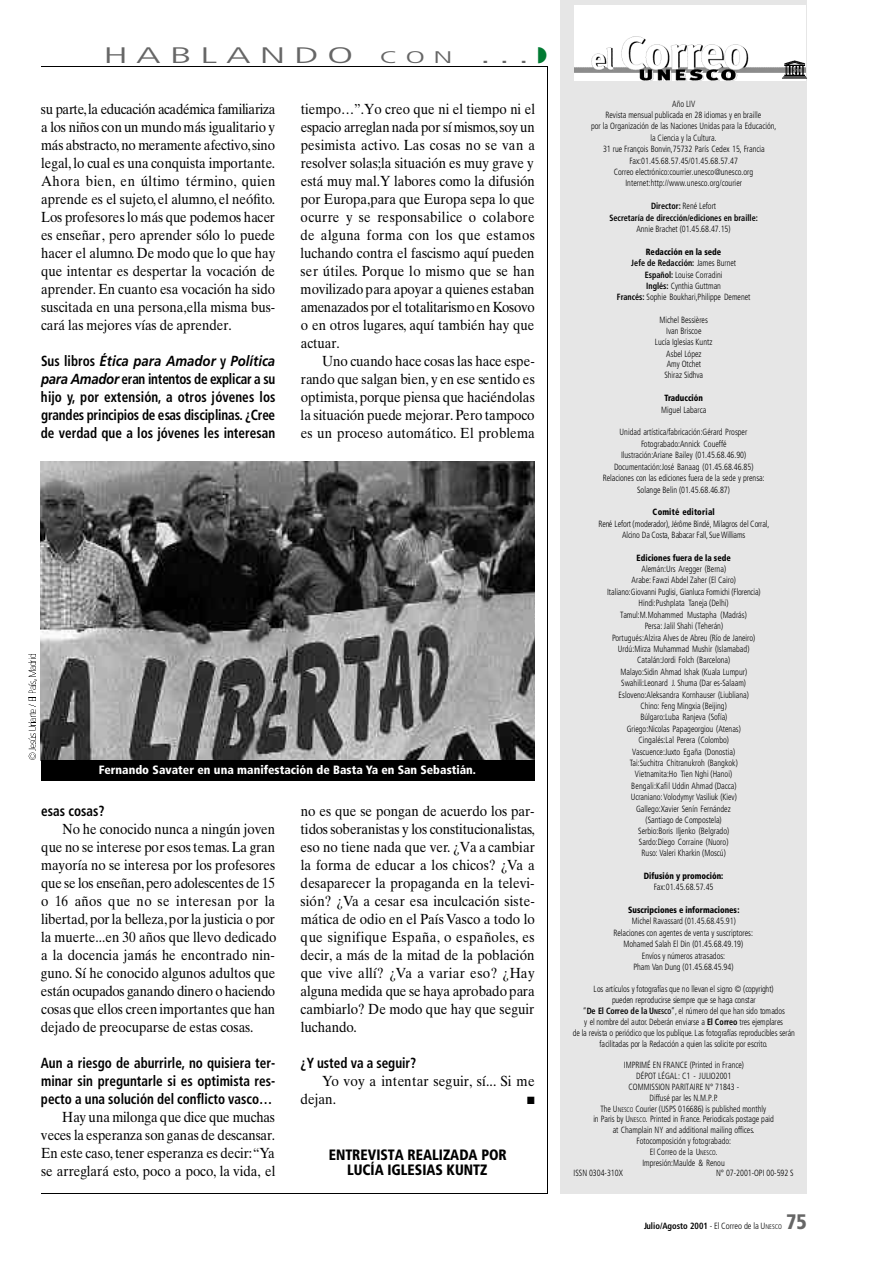
<style>
.page{position:relative;width:893px;height:1263px;background:#fff}
.page>*{position:absolute;margin:0;border:0;box-sizing:border-box;transform-origin:0 0}
.t1{font:300 condensed 22.5px "Frutiger";letter-spacing:.195em;color:#666;scale:1.97 1}
.t2{font:900 condensed 21px "Frutiger";color:#666;scale:.95 1}
.t3{font:900 condensed 15px/15px "Frutiger";color:#000;text-align:center;scale:.93 1}
.t4{font:14.7px/18px "Times Ten";color:#000;text-align:justify;scale:.9 1}
.t5{font:14.7px/18px "Times Ten";color:#000;text-align:justify;scale:.91 1}
.t6{font:700 condensed 14.7px/18px "Frutiger";color:#000;text-align:justify;scale:.9 1}
.t7{font:14.7px/18px "Times Ten";color:#000;scale:.92 1}
.t8{font:900 condensed 12px "Frutiger";color:#fff}
.t9{font:10.5px "Zapf Dingbats";color:#000;scale:.95 1}
.t10{font:300 condensed 9px/11.4px "Frutiger";color:#000;text-align:center;scale:.9 1}
.t11{font:900 condensed 9px "Frutiger";color:#000;scale:.9 1}
.t12{font:700 condensed 9px/11.7px "Frutiger";color:#000;text-align:center;scale:.9 1}
.t13{font:700 condensed 9px "Frutiger";color:#000;scale:.95 1}
.t14{font:900 condensed 9px "Frutiger";letter-spacing:.02em;color:#000;scale:.9 1}
.s1{font-size:16.8px}
.s2{color:#017a32}
.s3{font-style:italic;font-stretch:normal}
.s4{font-weight:300}
.s5{font-weight:900}
.s6{font-weight:700}
.s7{font-weight:700;font-size:6.75px}
.s8{font-size:6.75px}
.s9{font-weight:300;font-size:6.75px}
</style>
<div class="page">
<hr style="left:547px;top:66px;width:1px;height:1128px;background:#000">
<hr style="left:41px;top:66px;width:506px;height:1px;background:#000">
<hr style="left:41px;top:1193px;width:506px;height:1px;background:#000">
<div style="left:560px;top:0;width:246px;height:1194px;background:#e6e6e6"></div>
<img style="left:574px;top:5px;width:232px;height:76px">
<img style="left:780px;top:57px;width:27px;height:25px">
<img style="left:41px;top:462px;width:493px;height:298px">
<div style="left:41px;top:760px;width:493px;height:21px;background:#000"></div>
<svg style="left:28px;top:654px;width:9px;height:106px"></svg>
<h1 class="t1" style="left:103px;top:46px;width:227px">HABLANDO <span class="s1">C O N</span> . . .<span class="s2">◗</span></h1>
<p class="t4" style="left:41px;top:101px;width:262px">su parte,la educación académica familiariza a los niños con un mundo más igualitario y más abstracto, no meramente afectivo,s i n o l e g a l , lo cual es una conquista importante.<br>Ahora bien, en último término, q u i e n aprende es el sujeto, el alumno, el neófito.<br>Los profesores lo más que podemos hacer es enseñar, pero aprender sólo lo puede hacer el alumno. De modo que lo que hay que intentar es despertar la vocación de aprender. En cuanto esa vocación ha sido suscitada en una persona,ella misma bus&shy;cará las mejores vías de aprender.</p>
<h3 class="t6" style="left:41px;top:353px;width:262px">Sus libros <span class="s3">Ética para Amador</span> y <span class="s3">Política para Amador</span> e ran intentos de explicar a su hijo y, por extensión, a otros jóvenes los g randes principios de esas disciplinas. ¿ C re e de verdad que a los jóvenes les interesan</h3>
<p class="t4" style="left:300px;top:101px;width:262px">tiempo…”.Yo creo que ni el tiempo ni el espacio arreglan nada por sí mismos,soy un pesimista activo. Las cosas no se van a resolver solas;la situación es muy grave y está muy mal.Y labores como la difusión por Europa,para que Europa sepa lo que ocurre y se responsabilice o colabore d e alguna forma con los que estamos luchando contra el fascismo aquí pueden ser útiles. Porque lo mismo que se han movilizado para apoyar a quienes estaban amenazados por el totalitarismo en Ko s o v o o en otros lugares, aquí también hay que actuar.</p>
<h3 class="t5" style="left:300px;top:353px;width:259px;text-indent:21px">Uno cuando hace cosas las hace espe&shy;rando que salgan bien, y en ese sentido es o p t i m i s t a , porque piensa que haciéndolas la situación puede mejorar. Pero tampoco es un proceso automático. El problema</h3>
<h3 class="t8" style="left:99px;top:765px;width:379px">Fernando Savater en una manifestación de Basta Ya en San Sebastián.</h3>
<h3 class="t6" style="left:41px;top:803px;width:72px">esas cosas?</h3>
<p class="t4" style="left:41px;top:821px;width:263px;text-indent:22px">No he conocido nunca a ningún joven que no se interese por esos temas. La gran mayoría no se interesa por los profesores que se los enseñan,pero adolescentes de 15 o 16 años que no se interesan por la l i b e r t a d , por la belleza,por la justicia o por la muerte...en 30 años que llevo dedicado a la docencia jamás he encontrado nin&shy;guno. Sí he conocido algunos adultos que están ocupados ganando dinero o haciendo cosas que ellos creen importantes que han dejado de preocuparse de estas cosas.</p>
<h3 class="t6" style="left:41px;top:1055px;width:262px">Aun a riesgo de aburrirle, no quisiera ter&shy;minar sin preguntarle si es optimista res&shy;pecto a una solución del conflicto vasco…</h3>
<h3 class="t4" style="left:41px;top:1109px;width:262px;text-indent:21px">Hay una milonga que dice que muchas veces la esperanza son ganas de descansar.<br>En este caso, tener esperanza es decir:“ Ya se arreglará esto, poco a poco, la vida, el</h3>
<p class="t5" style="left:300px;top:803px;width:259px">no es que se pongan de acuerdo los par&shy;tidos soberanistas y los constitucionalistas, eso no tiene nada que ver. ¿Va a cambiar la forma de educar a los chicos? ¿Va a desaparecer la propaganda en la televi&shy;sión? ¿Va a cesar esa inculcación siste&shy;mática de odio en el País Vasco a todo lo que signifique España, o españoles, e s decir, a más de la mitad de la población que vive allí? ¿Va a variar eso? ¿Hay alguna medida que se haya aprobado para cambiarlo? De modo que hay que seguir luchando.</p>
<h3 class="t6" style="left:300px;top:1055px;width:130px">¿Y usted va a seguir?</h3>
<h3 class="t7" style="left:300px;top:1073px;width:256px;text-indent:22px">Yo voy a intentar seguir, s í . . . Si me dejan.</h3>
<p class="t9" style="left:527px;top:1095px;width:9px">■</p>
<h3 class="t3" style="left:329px;top:1148px;width:193px">ENTREVISTA REALIZADA POR<br>LUCÍA IGLESIAS KUNTZ</h3>
<p class="t10" style="left:591px;top:98px;width:207px">Año LIV<br>Revista mensual publicada en 28 idiomas y en braille<br>por la Organización de las Naciones Unidas para la Educación, la Ciencia y la Cultura.<br>31 rue François Bonvin,75732 París Cedex 15, Francia Fax:01.45.68.57.45/01.45.68.57.47<br>Correo electrónico:courrier.unesco@unesco.org Internet:http://www.unesco.org/courier</p>
<p class="t12" style="left:609px;top:201px;width:166px">Director: <span class="s4">René Lefort<br></span>Secretaría de dirección/ediciones en braille:</p>
<p class="t10" style="left:636px;top:224px;width:106px">Annie Brachet (01.45.68.47.15)</p>
<p class="t10" style="left:617px;top:247px;width:150px"><span class="s5">Redacción en la sede<br></span><span class="s6">Jefe de Redacción:</span> James Burnet<br><span class="s6">Español:</span> Louise Corradini<br><span class="s6">Inglés:</span> Cynthia Guttman<br><span class="s6">Francés:</span> Sophie Boukhari,Philippe Demenet</p>
<p class="t10" style="left:655px;top:315px;width:65px">Michel Bessières<br>Ivan Briscoe<br>Lucía Iglesias Kuntz<br>Asbel López</p>
<p class="t10" style="left:664px;top:359px;width:44px;text-align:left">Amy Otchet<br>Shiraz Sidhva</p>
<p class="t11" style="left:664px;top:394px;width:44px">Traducción</p>
<p class="t10" style="left:661px;top:405px;width:52px">Miguel Labarca</p>
<p class="t10" style="left:602px;top:427px;width:182px">Unidad artística/fabricación:Gérard Prosper Fotograbado:Annick Coueffé<br>Ilustración:Ariane Bailey (01.45.68.46.90)<br>Documentación:José Banaag (01.45.68.46.85)<br>Relaciones con las ediciones fuera de la sede y prensa:<br>Solange Belin (01.45.68.46.87)</p>
<p class="t14" style="left:652px;top:508px;width:71px">Comité editorial</p>
<p class="t10" style="left:598px;top:518px;width:191px">René Lefort (modera d o r ) , Jérôme Bindé, Milagros del Corra l ,<br>Alcino Da Costa, Babacar Fa l l , Sue W i l l i a m s</p>
<p class="t11" style="left:636px;top:554px;width:106px">Ediciones fuera de la sede</p>
<p class="t10" style="left:607px;top:564px;width:172px">Alemán:Urs Aregger (Berna)<br>Arabe: Fawzi Abdel Zaher (El Cairo)<br>I t a l i a n o :G i o vanni Puglisi, Gianluca Formichi (Florencia)<br>Hindi:Pushplata Taneja (Delhi)<br>Tamul:M.Mohammed Mustapha (Madrás)<br>Persa: Jalil Shahi (Teherán)<br>Portugués:Alzira Alves de Abreu (Río de Janeiro)<br>Urdú:Mirza Muhammad Mushir (Islamabad)<br>Catalán:Jordi Folch (Barcelona)<br>Malayo:Sidin Ahmad Ishak (Kuala Lumpur)<br>Swahili:Leonard J. Shuma (Dar es-Salaam)<br>Esloveno:Aleksandra Kornhauser (Liubliana)<br>Chino: Feng Mingxia (Beijing)<br>Búlgaro:Luba Ranjeva (Sofía)<br>Griego:Nicolas Papageorgiou (Atenas)<br>Cingalés:Lal Perera (Colombo)<br>Vascuence:Juxto Egaña (Donostia)<br>Tai:Suchitra Chitranukroh (Bangkok)<br>Vietnamita:Ho Tien Nghi (Hanoi)<br>Bengali:Kafil Uddin Ahmad (Dacca)<br>Ucraniano:Volodymyr Vasiliuk (Kiev)<br>Gallego:Xavier Senín Fernández<br>(Santiago de Compostela)<br>Serbio:Boris Iljenko (Belgrado)</p>
<p class="t10" style="left:639px;top:836px;width:101px;text-align:left">Sardo:Diego Corraine (Nuoro)<br>Ruso: Valeri Kharkin (Moscú)</p>
<p class="t11" style="left:644px;top:872px;width:90px">Difusión y promoción:</p>
<p class="t10" style="left:653px;top:882px;width:68px">Fax:01.45.68.57.45</p>
<p class="t11" style="left:628px;top:906px;width:125px">Suscripciones e informaciones:</p>
<p class="t10" style="left:613px;top:916px;width:156px">Michel Ravassard (01.45.68.45.91)<br>Relaciones con agentes de venta y suscriptores:<br>Mohamed Salah El Din (01.45.68.49.19)<br>Envíos y números atrasados:<br>Pham Van Dung (01.45.68.45.94)</p>
<p class="t10" style="left:572px;top:984px;width:248px;line-height:10.8px">Los artículos y fotografías que no llevan el signo © (copyright)<br>pueden reproducirse siempre que se haga constar<br>“<span class="s6">De El Correo de la U</span><span class="s7">N E S C O</span>” , el número del que han sido tomados<br>y el nombre del autor. Deberán enviarse a <span class="s6">El Corre o</span> tres ejemplares<br>de la revista o periódico que los publique. Las fotografías reproducibles serán facilitadas por la Redacción a quien las solicite por escrito.</p>
<p class="t10" style="left:624px;top:1060px;width:135px">IMPRIMÉ EN FRANCE (Printed in France)</p>
<p class="t10" style="left:636px;top:1071px;width:107px">DÉPOT LÉGAL: C1 - JULIO2001</p>
<p class="t10" style="left:628px;top:1082px;width:124px">COMMISSION PARITAIRE N° 71843 -</p>
<p class="t10" style="left:649px;top:1093px;width:77px">Diffusé par les N.M.P.P.</p>
<p class="t10" style="left:600px;top:1103px;width:185px">The U<span class="s8">NESCO</span> Courier (USPS 016686) is published monthly</p>
<p class="t10" style="left:593px;top:1114px;width:202px">in Paris by U<span class="s8">NESCO</span>. Printed in France. Periodicals postage paid</p>
<p class="t10" style="left:612px;top:1125px;width:159px">at Champlain NY and additional mailing offices.</p>
<p class="t10" style="left:636px;top:1136px;width:107px">Fotocomposición y fotograbado:</p>
<p class="t10" style="left:649px;top:1147px;width:77px">El Correo de la U<span class="s8">NESCO</span>.</p>
<p class="t10" style="left:642px;top:1157px;width:93px">Impresión:Maulde &amp; Renou</p>
<p class="t10" style="left:573px;top:1168px;width:56px">ISSN 0304-310X</p>
<p class="t10" style="left:716px;top:1168px;width:88px">N° 07-2001-OPI 00-592 S</p>
<p class="t13" style="left:644px;top:1222px;width:147px">Julio/Agosto 2001 <span class="s4">- El Correo de la U</span><span class="s9">NESCO</span></p>
<h2 class="t2" style="left:786px;top:1214px;width:23px">75</h2>
</div>
